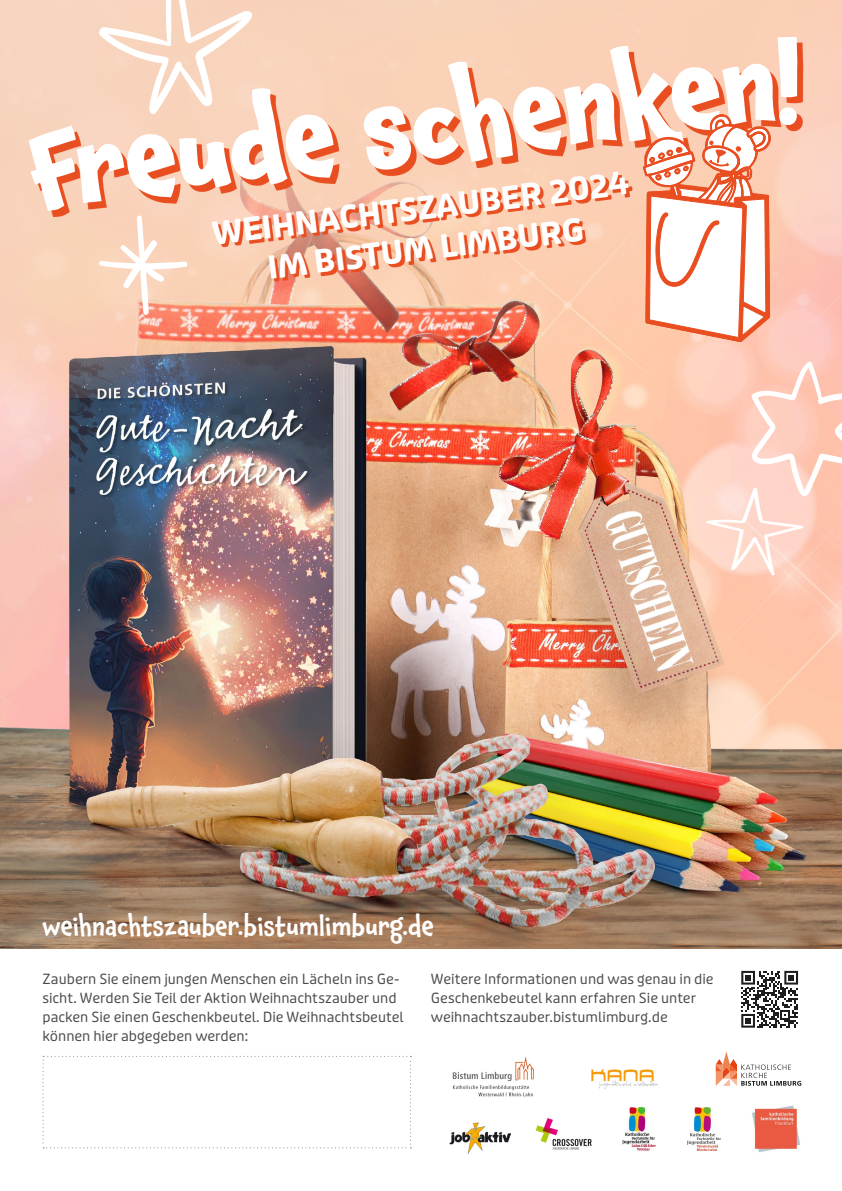
<style>
.page{position:relative;width:842px;height:1191px;background:#fff}
.page>*{position:absolute;margin:0;border:0;box-sizing:border-box;transform-origin:0 0}
.t1{font:700 101px "Chaloops";color:#fff}
.t2{font:700 31.5px/40.5px "Puffin Display Soft";color:#fff;text-align:center}
.t3{font:500 25px "Chaloops";color:#fff}
.t4{font:14px/19px "Puffin Display Soft";color:#4a4a49}
</style>
<div class="page">
<img style="left:0;top:398px;width:842px;height:551px">
<img style="left:0;top:0;width:842px;height:398px">
<svg style="left:215px;top:216px;width:417px;height:66px;background:#f3ac8d"></svg>
<svg style="left:98px;top:0;width:154px;height:43px"></svg>
<svg style="left:98px;top:216px;width:91px;height:100px"></svg>
<svg style="left:43px;top:1055px;width:368px;height:93px"></svg>
<svg style="left:741px;top:971px;width:57px;height:56px"></svg>
<svg style="left:34px;top:43px;width:769px;height:173px;background:#f4af91"></svg>
<svg style="left:645px;top:10px;width:129px;height:103px;background:#f6ae90"></svg>
<svg style="left:643px;top:113px;width:199px;height:537px"></svg>
<img style="left:687px;top:1107px;width:34px;height:43px">
<img style="left:622px;top:1106px;width:34px;height:45px">
<img style="left:449px;top:1122px;width:61px;height:31px">
<img style="left:591px;top:1069px;width:66px;height:19px">
<svg style="left:716px;top:1051px;width:85px;height:34px"></svg>
<img style="left:752px;top:1105px;width:48px;height:47px">
<img style="left:536px;top:1118px;width:56px;height:32px">
<img style="left:452px;top:1056px;width:82px;height:41px">
<h1 class="t1" style="left:20px;top:90px;width:781px;rotate:-7deg">Freude schenken!</h1>
<h2 class="t2" style="left:210px;top:214px;width:421px;rotate:-7deg">WEIHNACHTSZAUBER 2024<br>IM BISTUM LIMBURG</h2>
<h3 class="t3" style="left:43px;top:907px;width:393px">weihnachtszauber.bistumlimburg.de</h3>
<p class="t4" style="left:43px;top:969px;width:363px">Zaubern Sie einem jungen Menschen ein Lächeln ins Ge&shy;sicht. Werden Sie Teil der Aktion Weihnachtszauber und packen Sie einen Geschenkbeutel. Die Weihnachtsbeutel können hier abgegeben werden:</p>
<p class="t4" style="left:431px;top:969px;width:284px">Weitere Informationen und was genau in die<br>Geschenkebeutel kann erfahren Sie unter weihnachtszauber.bistumlimburg.de</p>
</div>
